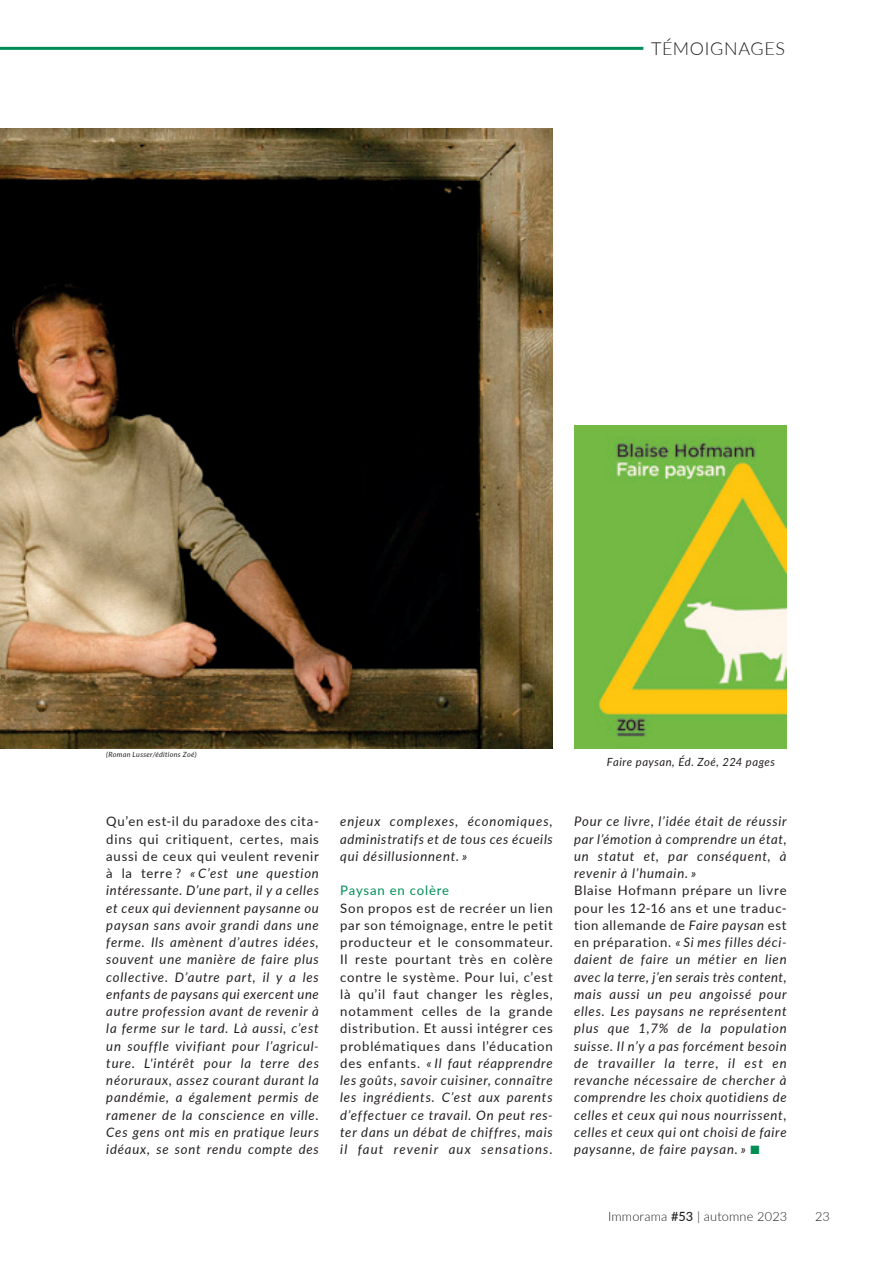
<style>
.page{position:relative;width:893px;height:1263px;background:#fff}
.page>*{position:absolute;margin:0;border:0;box-sizing:border-box;transform-origin:0 0}
.t1{font:300 18px "Lato";letter-spacing:.04em;color:#231f20}
._03_Sous_titre{font:italic 13.2px/17.2px "Lato";letter-spacing:.06em;color:#231f20;text-align:justify}
._03_Sous_titre-2{font:13.2px/17.2px "Lato";letter-spacing:.06em;color:#231f20;text-align:justify}
._03_Sous_titre-3{font:13.2px "Lato";letter-spacing:.06em;color:#008e56}
.t2{font:300 12.75px "Lato";letter-spacing:.01em;color:#231f20}
.t3{font:italic 11.25px "Lato";letter-spacing:.045em;color:#231f20}
.t4{font:italic 7.2px "Lato";letter-spacing:.04em;color:#231f20}
.s1{font-style:normal}
.s2{font-style:italic}
.s3{color:#008e56}
.s4{font-weight:500}
</style>
<div class="page">
<img style="left:574px;top:426px;width:212px;height:323px">
<hr style="left:0;top:47px;width:643px;height:3px;background:#008e56">
<img style="left:0;top:128px;width:553px;height:621px">
<p class="t1" style="left:651px;top:36px;width:136px">TÉMOIGNAGES</p>
<p class="t4" style="left:106px;top:749px;width:92px">(Roman Lusser/éditions Zoé)</p>
<p class="_03_Sous_titre" style="left:106px;top:812px;width:214px"><span class="s1">Qu’en est-il du paradoxe des cita&shy;dins qui critiquent, certes, mais aussi de ceux qui veulent revenir à la terre ?</span> « C’est une question intéressante. D’une part, il y a celles et ceux qui deviennent paysanne ou paysan sans avoir grandi dans une ferme. Ils amènent d’autres idées, souvent une manière de faire plus collective. D’autre part, il y a les enfants de paysans qui exercent une autre profession avant de revenir à la ferme sur le tard. Là aussi, c’est un souffle vivifiant pour l’agricul&shy;ture. L'intérêt pour la terre des néoruraux, assez courant durant la pandémie, a également permis de ramener de la conscience en ville.<br>Ces gens ont mis en pratique leurs idéaux, se sont rendu compte des</p>
<p class="_03_Sous_titre" style="left:340px;top:812px;width:214px">enjeux complexes, économiques, administratifs et de tous ces écueils qui désillusionnent. »</p>
<p class="_03_Sous_titre-3" style="left:340px;top:881px;width:111px">Paysan en colère</p>
<p class="_03_Sous_titre-2" style="left:340px;top:898px;width:214px">Son propos est de recréer un lien par son témoignage, entre le petit producteur et le consommateur.<br>Il reste pourtant très en colère contre le système. Pour lui, c’est là qu’il faut changer les règles, notamment celles de la grande distribution. Et aussi intégrer ces problématiques dans l’éducation des enfants. <span class="s2">« Il faut réapprendre les goûts, savoir cuisiner, connaître les ingrédients. C’est aux parents d’effectuer ce travail. On peut res&shy;ter dans un débat de chiffres, mais il faut revenir aux sensations.</span></p>
<p class="t3" style="left:607px;top:754px;width:170px">Faire paysan, Éd. Zoé, 224 pages</p>
<p class="_03_Sous_titre" style="left:574px;top:812px;width:214px">Pour ce livre, l’idée était de réussir par l’émotion à comprendre un état, un statut et, par conséquent, à revenir à l’humain. »</p>
<p class="_03_Sous_titre" style="left:574px;top:881px;width:214px"><span class="s1">Blaise Hofmann prépare un livre pour les 12-16 ans et une traduc&shy;tion allemande de</span> Faire paysan <span class="s1">est en préparation.</span> « Si mes filles déci&shy;daient de faire un métier en lien avec la terre, j’en serais très content, mais aussi un peu angoissé pour elles. Les paysans ne représentent plus que 1,7% de la population suisse. Il n’y a pas forcément besoin de travailler la terre, il est en revanche nécessaire de chercher à comprendre les choix quotidiens de celles et ceux qui nous nourrissent, celles et ceux qui ont choisi de faire paysanne, de faire paysan. » <span class="s3">■</span></p>
<p class="t2" style="left:608px;top:1207px;width:181px">Immorama <span class="s4">#53</span> | automne 2023</p>
<p class="t2" style="left:815px;top:1207px;width:16px">23</p>
</div>
